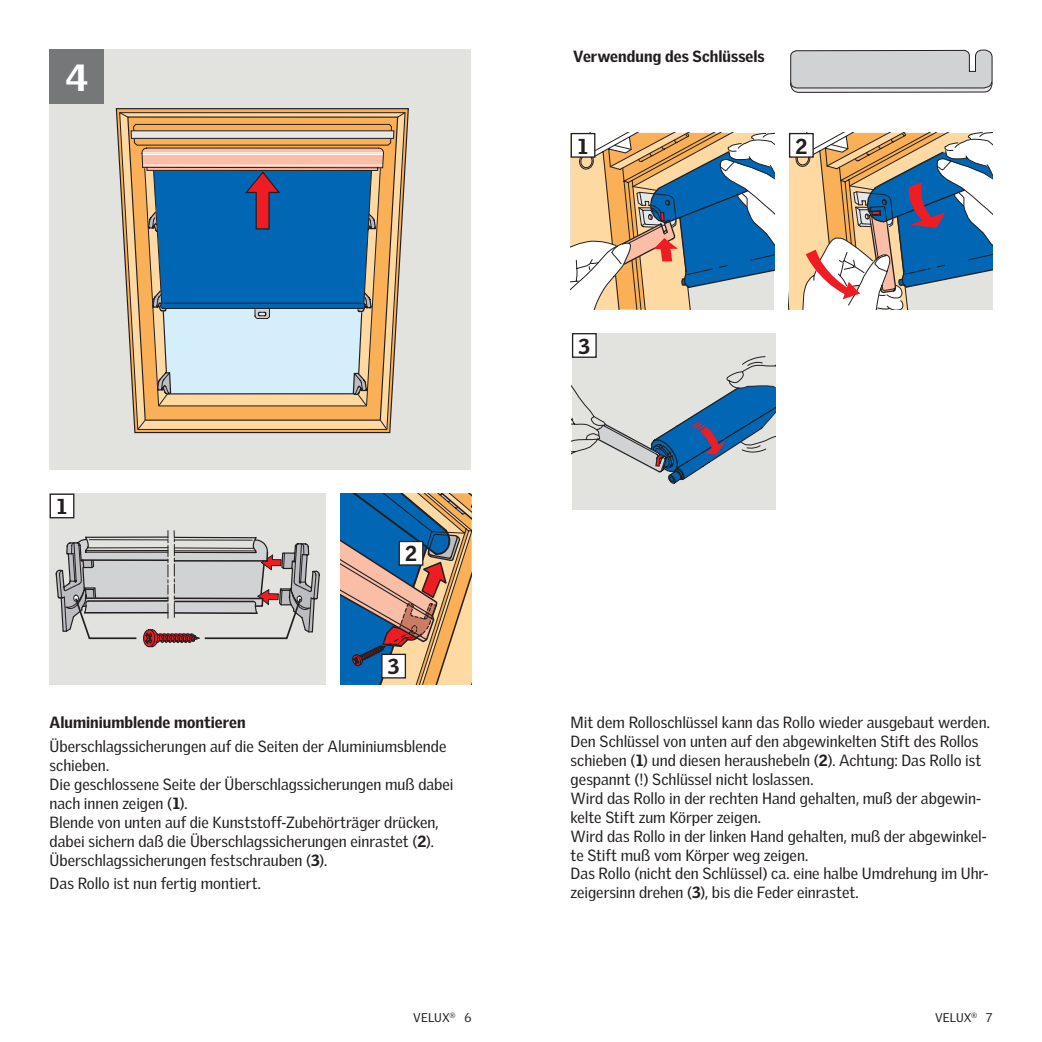
<style>
.page{position:relative;width:1042px;height:1042px;background:#fff}
.page>*{position:absolute;margin:0;border:0;box-sizing:border-box;transform-origin:0 0}
.t1{font:900 36.75px "Velux Gothic";color:#fff}
.t2{font:900 21px "Velux Gothic";color:#231f20}
.t3{font:15.75px/18.9px "Velux Gothic";color:#231f20}
.t4{font:900 15.75px "Velux Gothic";color:#231f20}
.t5{font:12.25px "Velux Gothic";letter-spacing:.005em;color:#231f20}
.s1{font-weight:900}
</style>
<div class="page">
<div style="left:50px;top:50px;width:421px;height:420px;background:#e2e2de"></div>
<svg style="left:116px;top:108px;width:293px;height:325px"></svg>
<svg style="left:119px;top:112px;width:287px;height:318px"></svg>
<div style="left:50px;top:493px;width:276px;height:192px;background:#e2e2de"></div>
<svg style="left:56px;top:530px;width:264px;height:117px"></svg>
<svg style="left:341px;top:493px;width:130px;height:192px"></svg>
<svg style="left:570px;top:133px;width:204px;height:176px"></svg>
<div style="left:572px;top:333px;width:203px;height:176px;background:#e2e2de"></div>
<svg style="left:572px;top:341px;width:204px;height:144px"></svg>
<svg style="left:789px;top:133px;width:203px;height:176px"></svg>
<svg style="left:790px;top:50px;width:202px;height:43px"></svg>
<div style="left:50px;top:50px;width:54px;height:54px;background:#767778"></div>
<div style="left:399px;top:541px;width:24px;height:24px;background:#fff"></div>
<div style="left:399px;top:541px;width:24px;height:25px;border:1px solid #231f20"></div>
<div style="left:382px;top:654px;width:23px;height:24px;background:#fff"></div>
<div style="left:381px;top:654px;width:25px;height:24px;border:1px solid #231f20"></div>
<div style="left:50px;top:494px;width:24px;height:24px;background:#fff"></div>
<div style="left:50px;top:493px;width:24px;height:25px;border:1px solid #231f20"></div>
<div style="left:571px;top:134px;width:24px;height:23px;background:#fff"></div>
<div style="left:570px;top:133px;width:25px;height:25px;border:1px solid #231f20"></div>
<div style="left:789px;top:134px;width:24px;height:23px;background:#fff"></div>
<div style="left:789px;top:133px;width:25px;height:25px;border:1px solid #231f20"></div>
<div style="left:572px;top:334px;width:24px;height:23px;background:#fff"></div>
<div style="left:572px;top:333px;width:25px;height:25px;border:1px solid #231f20"></div>
<h1 class="t1" style="left:66px;top:49px;width:24px">4</h1>
<h2 class="t2" style="left:57px;top:490px;width:11px">1</h2>
<h2 class="t2" style="left:405px;top:538px;width:13px">2</h2>
<h2 class="t2" style="left:388px;top:650px;width:13px">3</h2>
<p class="t4" style="left:50px;top:710px;width:197px">Aluminiumblende montieren</p>
<p class="t3" style="left:50px;top:735px;width:405px">Überschlagssicherungen auf die Seiten der Aluminiumsblende schieben.<br>Die geschlossene Seite der Überschlagssicherungen muß dabei nach innen zeigen (<span class="s1">1</span>).<br>Blende von unten auf die Kunststoff-Zubehörträger drücken, dabei sichern daß die Überschlagssicherungen einrastet (<span class="s1">2</span>).<br>Überschlagssicherungen festschrauben (<span class="s1">3</span>).</p>
<p class="t3" style="left:50px;top:873px;width:213px">Das Rollo ist nun fertig montiert.</p>
<p class="t4" style="left:573px;top:44px;width:193px">Verwendung des Schlüssels</p>
<h2 class="t2" style="left:578px;top:130px;width:11px">1</h2>
<h2 class="t2" style="left:795px;top:130px;width:13px">2</h2>
<h2 class="t2" style="left:578px;top:330px;width:13px">3</h2>
<p class="t3" style="left:570px;top:711px;width:421px">Mit dem Rolloschlüssel kann das Rollo wieder ausgebaut werden.<br>Den Schlüssel von unten auf den abgewinkelten Stift des Rollos schieben (<span class="s1">1</span>) und diesen heraushebeln (<span class="s1">2</span>). Achtung: Das Rollo ist gespannt (!) Schlüssel nicht loslassen.<br>Wird das Rollo in der rechten Hand gehalten, muß der abgewin&shy;kelte Stift zum Körper zeigen.<br>Wird das Rollo in der linken Hand gehalten, muß der abgewinkel&shy;te Stift muß vom Körper weg zeigen.<br>Das Rollo (nicht den Schlüssel) ca. eine halbe Umdrehung im Uhr&shy;zeigersinn drehen (<span class="s1">3</span>), bis die Feder einrastet.</p>
<p class="t5" style="left:413px;top:1008px;width:60px">VELUX<sup>®</sup> 6</p>
<p class="t5" style="left:935px;top:1008px;width:59px">VELUX<sup>®</sup> 7</p>
</div>
